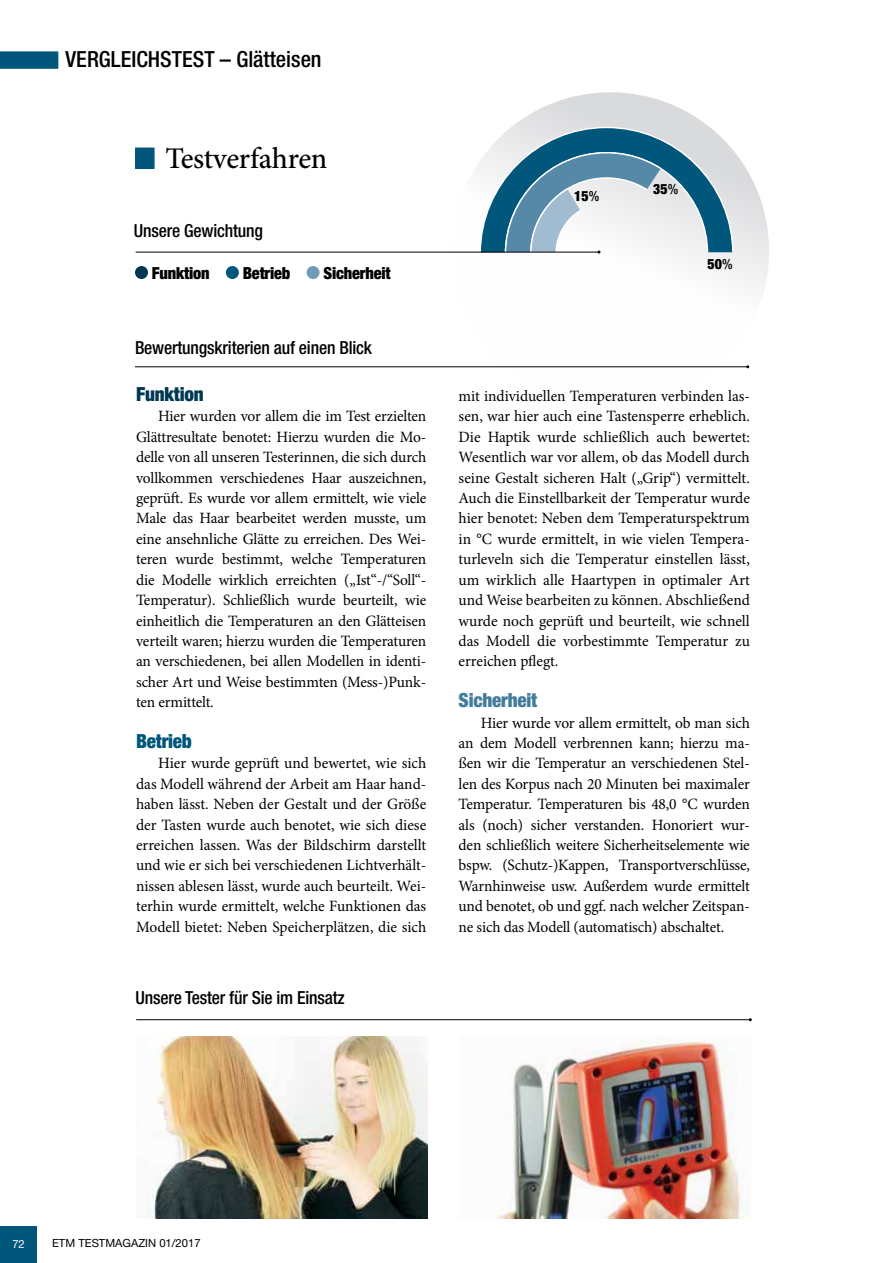
<style>
.page{position:relative;width:893px;height:1263px;background:#fff}
.page>*{position:absolute;margin:0;border:0;box-sizing:border-box;transform-origin:0 0}
.t1{font:500 30px "Minion Pro";letter-spacing:-.01em;color:#000}
.t2{font:500 condensed 22.2px "Helvetica Neue LT Std";color:#000}
.t3{font:900 condensed 19.5px "Helvetica Neue LT Std";letter-spacing:-.01em;color:#427c9d}
.t4{font:900 condensed 19.5px "Helvetica Neue LT Std";letter-spacing:-.01em;color:#003853}
.t5{font:900 condensed 19.5px "Helvetica Neue LT Std";letter-spacing:-.01em;color:#00577b}
.t6{font:500 condensed 18px "Helvetica Neue LT Std";letter-spacing:-.01em;color:#000}
.t7{font:900 condensed 16.65px "Helvetica Neue LT Std";letter-spacing:-.01em;color:#000}
.t8{font:15.75px/20.4px "Minion Pro";letter-spacing:-.005em;color:#000;text-align:justify}
.t9{font:900 condensed 14.25px "Helvetica Neue LT Std";color:#000}
.t10{font:11.25px "Helvetica Neue LT Std";color:#000}
.t11{font:11.25px "Helvetica Neue LT Std";color:#fff}
.s1{font-weight:500}
</style>
<div class="page">
<svg style="left:0;top:51px;width:58px;height:18px"></svg>
<svg style="left:0;top:1226px;width:37px;height:37px"></svg>
<div style="left:135px;top:148px;width:20px;height:21px;background:#00577b"></div>
<img style="left:148px;top:1036px;width:279px;height:182px">
<img style="left:496px;top:1038px;width:246px;height:180px">
<hr style="left:135px;top:366px;width:613px;height:1px;background:#000">
<hr style="left:136px;top:1019px;width:614px;height:1px;background:#000">
<svg style="left:436px;top:92px;width:333px;height:277px"></svg>
<div style="left:135px;top:266px;width:13px;height:13px;background:#003853;border-radius:50%"></div>
<div style="left:226px;top:266px;width:13px;height:13px;background:#00577b;border-radius:50%"></div>
<div style="left:307px;top:266px;width:13px;height:13px;background:#709ab6;border-radius:50%"></div>
<hr style="left:136px;top:252px;width:463px;height:1px;background:#000">
<svg style="left:479px;top:126px;width:255px;height:128px"></svg>
<h2 class="t2" style="left:66px;top:46px;width:258px">VERGLEICHSTEST – Glätteisen</h2>
<h1 class="t1" style="left:165px;top:138px;width:164px">Testverfahren</h1>
<p class="t6" style="left:134px;top:220px;width:130px">Unsere Gewichtung</p>
<p class="t7" style="left:152px;top:263px;width:59px">Funktion</p>
<p class="t7" style="left:243px;top:263px;width:49px">Betrieb</p>
<p class="t7" style="left:323px;top:263px;width:69px">Sicherheit</p>
<p class="t6" style="left:135px;top:337px;width:238px">Bewertungskriterien auf einen Blick</p>
<p class="t4" style="left:136px;top:382px;width:69px">Funktion</p>
<p class="t8" style="left:136px;top:406px;width:292px;text-indent:22px">Hier wurden vor allem die im Test erzielten Glättresultate benotet: Hierzu wurden die Mo&shy;delle von all unseren Testerinnen, die sich durch vollkommen verschiedenes Haar auszeichnen, geprüft. Es wurde vor allem ermittelt, wie viele Male das Haar bearbeitet werden musste, um eine ansehnliche Glätte zu erreichen. Des Wei&shy;teren wurde bestimmt, welche Temperaturen die Modelle wirklich erreichten („Ist“-/“Soll“- Temperatur). Schließlich wurde beurteilt, wie einheitlich die Temperaturen an den Glätteisen verteilt waren; hierzu wurden die Temperaturen an verschiedenen, bei allen Modellen in identi&shy;scher Art und Weise bestimmten (Mess-)Punk&shy;ten ermittelt.</p>
<p class="t5" style="left:136px;top:729px;width:57px">Betrieb</p>
<p class="t8" style="left:136px;top:753px;width:292px;text-indent:22px">Hier wurde geprüft und bewertet, wie sich das Modell während der Arbeit am Haar hand&shy;haben lässt. Neben der Gestalt und der Größe der Tasten wurde auch benotet, wie sich diese erreichen lassen. Was der Bildschirm darstellt und wie er sich bei verschiedenen Lichtverhält&shy;nissen ablesen lässt, wurde auch beurteilt. Wei&shy;terhin wurde ermittelt, welche Funktionen das Modell bietet: Neben Speicherplätzen, die sich</p>
<p class="t6" style="left:136px;top:986px;width:211px">Unsere Tester für Sie im Einsatz</p>
<p class="t9" style="left:574px;top:187px;width:27px">15<span class="s1">%</span></p>
<p class="t9" style="left:653px;top:180px;width:27px">35<span class="s1">%</span></p>
<p class="t9" style="left:708px;top:255px;width:27px">50<span class="s1">%</span></p>
<p class="t8" style="left:459px;top:386px;width:293px">mit individuellen Temperaturen verbinden las&shy;sen, war hier auch eine Tastensperre erheblich.<br>Die Haptik wurde schließlich auch bewertet:<br>Wesentlich war vor allem, ob das Modell durch seine Gestalt sicheren Halt („Grip“) vermittelt.<br>Auch die Einstellbarkeit der Temperatur wurde hier benotet: Neben dem Temperaturspektrum in °C wurde ermittelt, in wie vielen Tempera&shy;turleveln sich die Temperatur einstellen lässt, um wirklich alle Haartypen in optimaler Art und Weise bearbeiten zu können. Abschließend wurde noch geprüft und beurteilt, wie schnell das Modell die vorbestimmte Temperatur zu erreichen pflegt.</p>
<p class="t3" style="left:459px;top:688px;width:80px">Sicherheit</p>
<p class="t8" style="left:459px;top:712px;width:293px;text-indent:22px">Hier wurde vor allem ermittelt, ob man sich an dem Modell verbrennen kann; hierzu ma&shy;ßen wir die Temperatur an verschiedenen Stel&shy;len des Korpus nach 20 Minuten bei maximaler Temperatur. Temperaturen bis 48,0 °C wurden als (noch) sicher verstanden. Honoriert wur&shy;den schließlich weitere Sicherheitselemente wie bspw. (Schutz-)Kappen, Transportverschlüsse, Warnhinweise usw. Außerdem wurde ermittelt und benotet, ob und ggf. nach welcher Zeitspan&shy;ne sich das Modell (automatisch) abschaltet.</p>
<p class="t11" style="left:12px;top:1237px;width:14px">72</p>
<p class="t10" style="left:52px;top:1236px;width:150px">ETM TESTMAGAZIN 01/2017</p>
</div>
